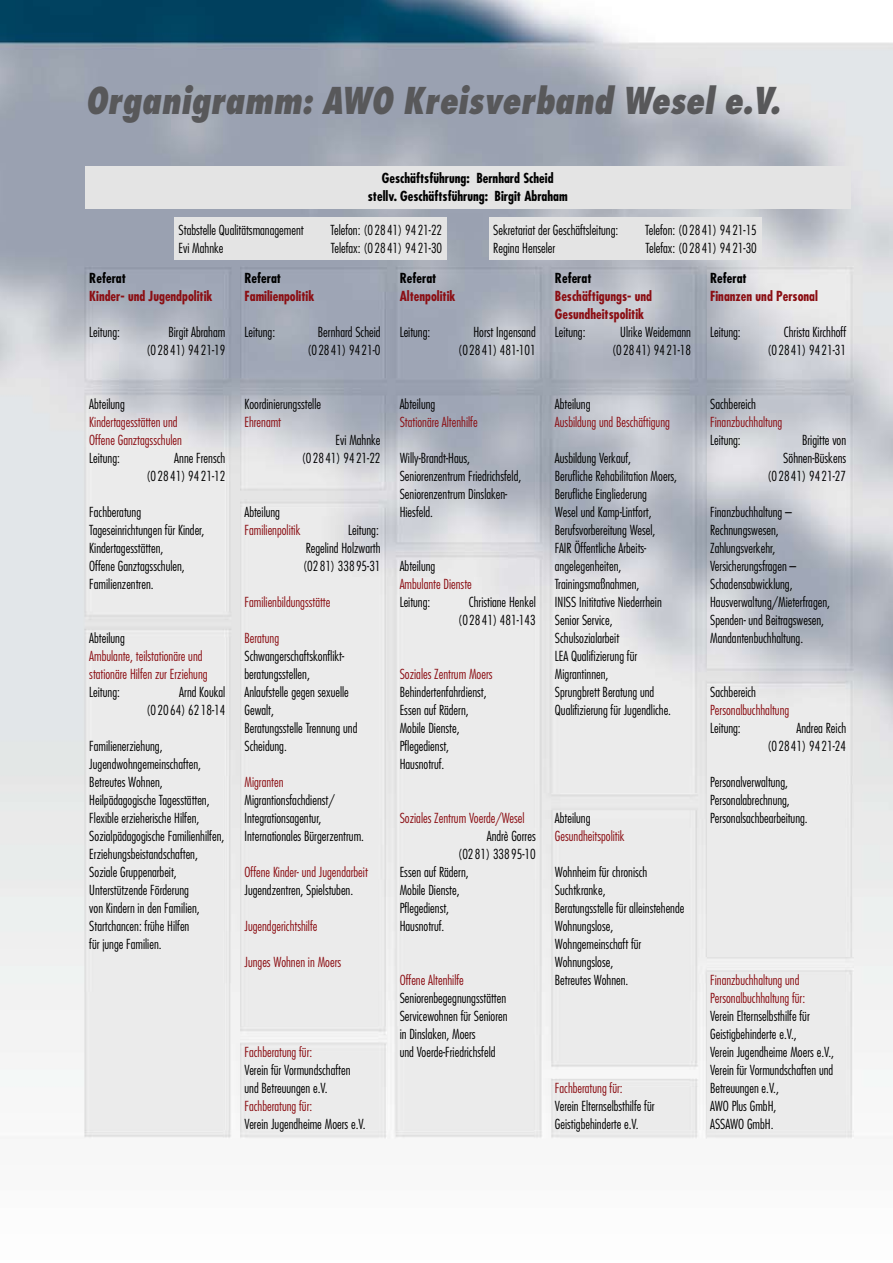
<style>
.page{position:relative;width:893px;height:1263px;background:#fff}
.page>*{position:absolute;margin:0;border:0;box-sizing:border-box;transform-origin:0 0}
.t1{font:italic 800 condensed 36px "Futura";color:#58585a;scale:.95 1}
.t2{font:300 condensed 13.5px/18px "Futura";color:#000}
.t3{font:300 condensed 13.5px/18px "Futura";color:#8b0e13}
.t4{font:700 condensed 13.5px/18px "Futura";color:#8b0e13}
.t5{font:700 condensed 13.5px/18px "Futura";color:#000;text-align:center}
.t6{font:300 condensed 13.5px/18px "Futura";letter-spacing:.05em;color:#000}
</style>
<div class="page">
<img style="left:0;top:0;width:893px;height:1139px">
<div style="left:489px;top:217px;width:272px;height:42px;background:#e4e4e4"></div>
<div style="left:174px;top:217px;width:272px;height:42px;background:#e4e4e4"></div>
<div style="left:85px;top:166px;width:765px;height:42px;background:#e4e4e4"></div>
<h1 class="t1" style="left:85px;top:77px;width:733px">Organigramm: AWO Kreisverband Wesel e.V.</h1>
<p class="t5" style="left:368px;top:169px;width:201px">Geschäftsführung: Bernhard Scheid stellv. Geschäftsführung: Birgit Abraham</p>
<p class="t2" style="left:179px;top:220px;width:259px">Stabstelle Qualitätsmanagement Telefon: (02841) 9421-22<br>Evi Mahnke</p>
<p class="t2" style="left:331px;top:238px;width:113px">Telefax: (02841) 9421-30</p>
<p class="t2" style="left:493px;top:220px;width:265px">Sekretariat der Geschäftsleitung: Telefon: (02841) 9421-15<br>Regina Henseler</p>
<p class="t2" style="left:645px;top:238px;width:113px">Telefax: (02841) 9421-30</p>
<p class="t5" style="left:89px;top:269px;width:38px">Referat</p>
<p class="t4" style="left:89px;top:287px;width:125px">Kinder- und Jugendpolitik</p>
<p class="t2" style="left:89px;top:323px;width:32px">Leitung:</p>
<p class="t2" style="left:147px;top:323px;width:80px;text-align:right">Birgit Abraham (02841) 9421-19</p>
<p class="t2" style="left:89px;top:395px;width:37px">Abteilung</p>
<p class="t3" style="left:89px;top:413px;width:94px">Kindertagesstätten und<br>Offene Ganztagsschulen</p>
<p class="t2" style="left:89px;top:449px;width:62px">Leitung: A</p>
<p class="t2" style="left:147px;top:449px;width:80px;text-align:right">nne Frensch (02841) 9421-12</p>
<p class="t2" style="left:89px;top:503px;width:117px">Fachberatung<br>Tageseinrichtungen für Kinder,<br>Kindertagesstätten,<br>Offene Ganztagsschulen,<br>Familienzentren.</p>
<p class="t2" style="left:89px;top:629px;width:37px">Abteilung</p>
<p class="t3" style="left:89px;top:647px;width:120px">Ambulante, teilstationäre und stationäre Hilfen zur Erziehung</p>
<p class="t2" style="left:89px;top:683px;width:64px">Leitung: A</p>
<p class="t2" style="left:147px;top:683px;width:80px;text-align:right">rnd Koukal (02064) 62 18-14</p>
<p class="t2" style="left:89px;top:737px;width:137px">Familienerziehung,<br>Jugendwohngemeinschaften,<br>Betreutes Wohnen,<br>Heilpädagogische Tagesstätten,<br>Flexible erzieherische Hilfen,<br>Sozialpädagogische Familienhilfen,<br>Erziehungsbeistandschaften, -Soziale Gruppenarbeit,<br>Unter-stützende Förderung<br>von Kindern in den Familien,<br>Startchancen: frühe Hilfen<br>für junge Familien.</p>
<p class="t5" style="left:244px;top:269px;width:38px">Referat</p>
<p class="t4" style="left:244px;top:287px;width:71px">Familienpolitik</p>
<p class="t2" style="left:244px;top:323px;width:32px">Leitung:</p>
<p class="t2" style="left:307px;top:323px;width:75px;text-align:right">Bernhard Scheid (02841) 9421-0</p>
<p class="t2" style="left:245px;top:395px;width:78px">Koordinierungsstelle</p>
<p class="t3" style="left:245px;top:413px;width:38px">Ehrenamt</p>
<p class="t6" style="left:302px;top:431px;width:80px;text-indent:34px">Evi Mahnke (02841) 9421-22</p>
<p class="t2" style="left:244px;top:503px;width:37px">Abteilung</p>
<p class="t3" style="left:244px;top:521px;width:57px">Familienpolitik</p>
<p class="t2" style="left:303px;top:521px;width:79px;text-indent:45px">Leitung:<br>Regelind Holzwarth (02 81) 33895-31</p>
<p class="t3" style="left:244px;top:593px;width:87px">Familienbildungsstätte</p>
<p class="t3" style="left:244px;top:629px;width:36px">Beratung</p>
<p class="t2" style="left:244px;top:647px;width:114px">Schwangerschaftskonflikt&shy;beratungsstellen,<br>Anlaufstelle gegen sexuelle<br>Gewalt,<br>Beratungsstelle Trennung und<br>Scheidung.</p>
<p class="t3" style="left:244px;top:773px;width:40px">Migranten</p>
<p class="t2" style="left:244px;top:791px;width:121px">Migrantionsfachdienst/<br>Integrationsagentur,<br>Internationales Bürgerzentrum.</p>
<p class="t3" style="left:244px;top:863px;width:125px">Offene Kinder- und Jugendarbeit</p>
<p class="t2" style="left:244px;top:881px;width:110px">Jugendzentren, Spielstuben.</p>
<p class="t3" style="left:244px;top:917px;width:74px">Jugendgerichtshilfe</p>
<p class="t3" style="left:244px;top:953px;width:98px">Junges Wohnen in Moers</p>
<p class="t3" style="left:245px;top:1043px;width:69px">Fachberatung für:</p>
<p class="t2" style="left:244px;top:1061px;width:108px">Verein für Vormundschaften und Betreuungen e.V.</p>
<p class="t3" style="left:244px;top:1097px;width:69px">Fachberatung für:</p>
<p class="t2" style="left:244px;top:1115px;width:123px">Verein Jugendheime Moers e.V.</p>
<p class="t5" style="left:400px;top:269px;width:38px">Referat</p>
<p class="t4" style="left:400px;top:287px;width:57px">Altenpolitik</p>
<p class="t2" style="left:400px;top:323px;width:58px">Leitung: H</p>
<p class="t2" style="left:458px;top:323px;width:79px;text-align:right">orst Ingensand (02841) 481-101</p>
<p class="t2" style="left:400px;top:395px;width:37px">Abteilung</p>
<p class="t3" style="left:400px;top:413px;width:79px">Stationäre Altenhilfe</p>
<p class="t2" style="left:400px;top:449px;width:123px">Willy-Brandt-Haus,<br>Seniorenzentrum Friedrichsfeld,<br>Seniorenzentrum Dinslaken-<br>Hiesfeld.</p>
<p class="t2" style="left:400px;top:557px;width:37px">Abteilung</p>
<p class="t3" style="left:400px;top:575px;width:74px">Ambulante Dienste</p>
<p class="t2" style="left:400px;top:593px;width:54px">Leitung: C</p>
<p class="t2" style="left:458px;top:593px;width:79px;text-align:right">hristiane Henkel (02841) 481-143</p>
<p class="t3" style="left:400px;top:665px;width:94px">Soziales Zentrum Moers</p>
<p class="t2" style="left:400px;top:683px;width:88px">Behindertenfahrdienst,<br>Essen auf Rädern,<br>Mobile Dienste,<br>Pflegedienst,<br>Hausnotruf.</p>
<p class="t3" style="left:400px;top:809px;width:126px">Soziales Zentrum Voerde/Wesel</p>
<p class="t2" style="left:487px;top:827px;width:51px">Andrè Gorres</p>
<p class="t2" style="left:458px;top:845px;width:79px">(02 81) 33895-10</p>
<p class="t2" style="left:400px;top:863px;width:71px">Essen auf Rädern,</p>
<p class="t2" style="left:400px;top:881px;width:61px">Mobile Dienste,</p>
<p class="t2" style="left:400px;top:899px;width:51px">Pflegedienst,</p>
<p class="t2" style="left:400px;top:917px;width:46px">Hausnotruf.</p>
<p class="t3" style="left:400px;top:971px;width:66px">Offene Altenhilfe</p>
<p class="t2" style="left:400px;top:989px;width:109px">Seniorenbegegnungsstätten<br>Servicewohnen für Senioren in Dinslaken, Moers<br>und Voerde-Friedrichsfeld</p>
<p class="t5" style="left:555px;top:269px;width:38px">Referat</p>
<p class="t4" style="left:555px;top:287px;width:99px">Beschäftigungs- und<br>Gesundheitspolitik</p>
<p class="t2" style="left:555px;top:323px;width:52px">Leitung: U</p>
<p class="t2" style="left:612px;top:323px;width:80px;text-align:right">lrike Weidemann (02841) 9421-18</p>
<p class="t2" style="left:555px;top:395px;width:37px">Abteilung</p>
<p class="t3" style="left:555px;top:413px;width:116px">Ausbildung und Beschäftigung</p>
<p class="t2" style="left:555px;top:449px;width:124px">Ausbildung Verkauf,<br>Berufliche Rehabilitation Moers,<br>Berufliche Eingliederung<br>Wesel und Kamp-Lintfort,<br>Berufsvorbereitung Wesel,<br>FAIR Öffentliche Arbeits&shy;angelegenheiten,<br>Trainingsmaßnahmen,<br>INISS Inititative Niederrhein<br>Senior Service,<br>Schulsozialarbeit<br>LEA Qualifizierung für<br>Migrantinnen,<br>Sprungbrett Beratung und<br>Qualifizierung für Jugendliche.</p>
<p class="t2" style="left:555px;top:809px;width:37px">Abteilung</p>
<p class="t3" style="left:555px;top:827px;width:71px">Gesundheitspolitik</p>
<p class="t2" style="left:555px;top:863px;width:131px">Wohnheim für chronisch<br>Suchtkranke,<br>Beratungsstelle für allein-stehende<br>Wohnungs-lose,<br>Wohngemeinschaft für<br>Wohnungslose,<br>Betreutes Wohnen.</p>
<p class="t3" style="left:555px;top:1079px;width:69px">Fachberatung für:</p>
<p class="t2" style="left:555px;top:1097px;width:101px">Verein Elternselbsthilfe für<br>Geistigbehinderte e.V.</p>
<p class="t5" style="left:710px;top:269px;width:38px">Referat</p>
<p class="t4" style="left:710px;top:287px;width:109px">Finanzen und Personal</p>
<p class="t2" style="left:710px;top:323px;width:56px">Leitung: C</p>
<p class="t2" style="left:767px;top:323px;width:80px;text-align:right">hrista Kirchhoff (02841) 9421-31</p>
<p class="t2" style="left:710px;top:395px;width:47px">Sachbereich</p>
<p class="t3" style="left:710px;top:413px;width:74px">Finanzbuchhaltung</p>
<p class="t2" style="left:710px;top:431px;width:32px">Leitung:</p>
<p class="t2" style="left:767px;top:431px;width:80px;text-align:right">Brigitte von<br>Söhnen-Büskens (02841) 9421-27</p>
<p class="t2" style="left:710px;top:503px;width:121px">Finanzbuchhaltung –<br>Rechnungswesen,<br>Zahlungsverkehr,<br>Versicherungsfragen –<br>Schaden-sabwicklung,<br>Hausverwaltung/Mieterfragen,<br>Spenden- und Beitragswesen,<br>Mandantenbuchhaltung.</p>
<p class="t2" style="left:710px;top:683px;width:47px">Sachbereich</p>
<p class="t3" style="left:710px;top:701px;width:81px">Personalbuchhaltung</p>
<p class="t2" style="left:710px;top:719px;width:62px">Leitung: A</p>
<p class="t2" style="left:767px;top:719px;width:80px;text-align:right">ndrea Reich (02841) 9421-24</p>
<p class="t2" style="left:710px;top:773px;width:99px">Personalverwaltung,<br>Personalabrechnung,<br>Personalsachbearbeitung.</p>
<p class="t3" style="left:710px;top:971px;width:96px">Finanzbuchhaltung und<br>Personalbuchhaltung für:</p>
<p class="t2" style="left:710px;top:1007px;width:125px">Verein Elternselbsthilfe für<br>Geistigbehinderte e.V.,<br>Verein Jugendheime Moers e.V.,<br>Verein für Vormundschaften und<br>Betreuungen e.V.,<br>AWO</p>
<p class="t2" style="left:732px;top:1097px;width:46px">Plus GmbH,</p>
<p class="t2" style="left:710px;top:1115px;width:5px">ASSAWO</p>
<p class="t2" style="left:747px;top:1115px;width:28px">GmbH.</p>
</div>
